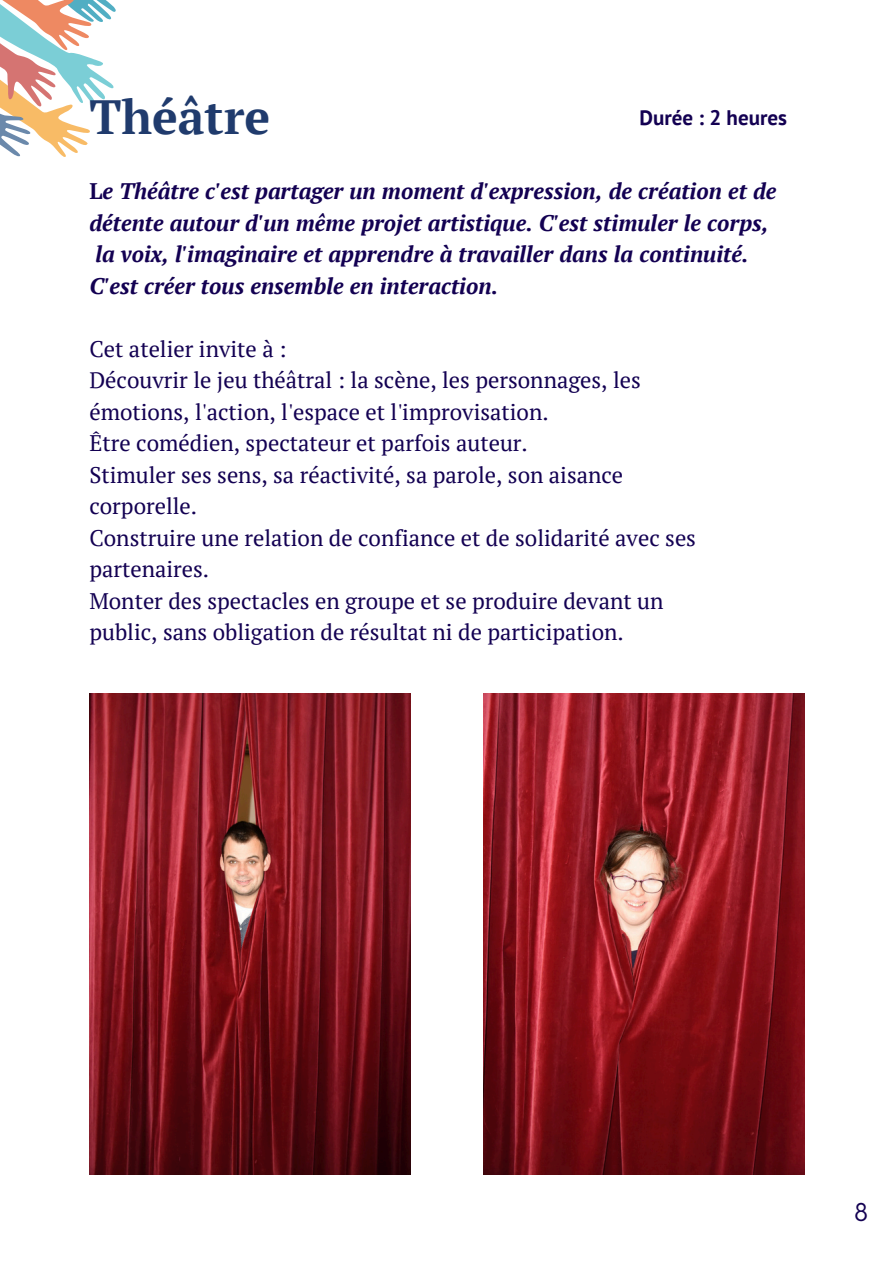
<style>
.page{position:relative;width:894px;height:1264px;background:#fff}
.page>*{position:absolute;margin:0;border:0;box-sizing:border-box;transform-origin:0 0}
.t1{font:700 48px "PT Serif";color:#203b6d}
.t2{font:24px "Now";color:#130052}
.t3{font:22.5px "PT Serif";color:#130052}
.t4{font:italic 700 22.5px/31.5px "PT Serif";color:#130052}
.t5{font:700 21px "PT Sans";color:#130052}
.s1{font-style:normal}
</style>
<div class="page">
<img style="left:89px;top:693px;width:321px;height:481px">
<img style="left:483px;top:693px;width:321px;height:481px">
<svg style="left:0;top:0;width:116px;height:157px"></svg>
<p class="t1" style="left:89px;top:84px;width:182px">Théâtre</p>
<p class="t5" style="left:639px;top:103px;width:149px">Durée : 2 heures</p>
<h2 class="t4" style="left:89px;top:175px;width:688px"><span class="s1">L</span>e Théâtre c'est partager un moment d'expression, de création et de détente autour d'un même projet artistique. C'est stimuler le corps, la voix, l'imaginaire et apprendre à travailler dans la continuité.<br>C'est créer tous ensemble en interaction.</h2>
<h2 class="t3" style="left:89px;top:333px;width:198px">Cet atelier invite à :</h2>
<p class="t3" style="left:89px;top:365px;width:553px">Découvrir le jeu théâtral : la scène, les personnages, les</p>
<p class="t3" style="left:89px;top:396px;width:460px">émotions, l'action, l'espace et l'improvisation.</p>
<p class="t3" style="left:89px;top:428px;width:440px">Être comédien, spectateur et parfois auteur.</p>
<p class="t3" style="left:89px;top:459px;width:535px">Stimuler ses sens, sa réactivité, sa parole, son aisance</p>
<p class="t3" style="left:89px;top:491px;width:109px">corporelle.</p>
<p class="t3" style="left:89px;top:522px;width:608px">Construire une relation de confiance et de solidarité avec ses</p>
<p class="t3" style="left:89px;top:554px;width:121px">partenaires.</p>
<p class="t3" style="left:89px;top:585px;width:575px">Monter des spectacles en groupe et se produire devant un</p>
<p class="t3" style="left:89px;top:617px;width:535px">public, sans obligation de résultat ni de participation.</p>
<p class="t2" style="left:853px;top:1198px;width:16px">8</p>
</div>
